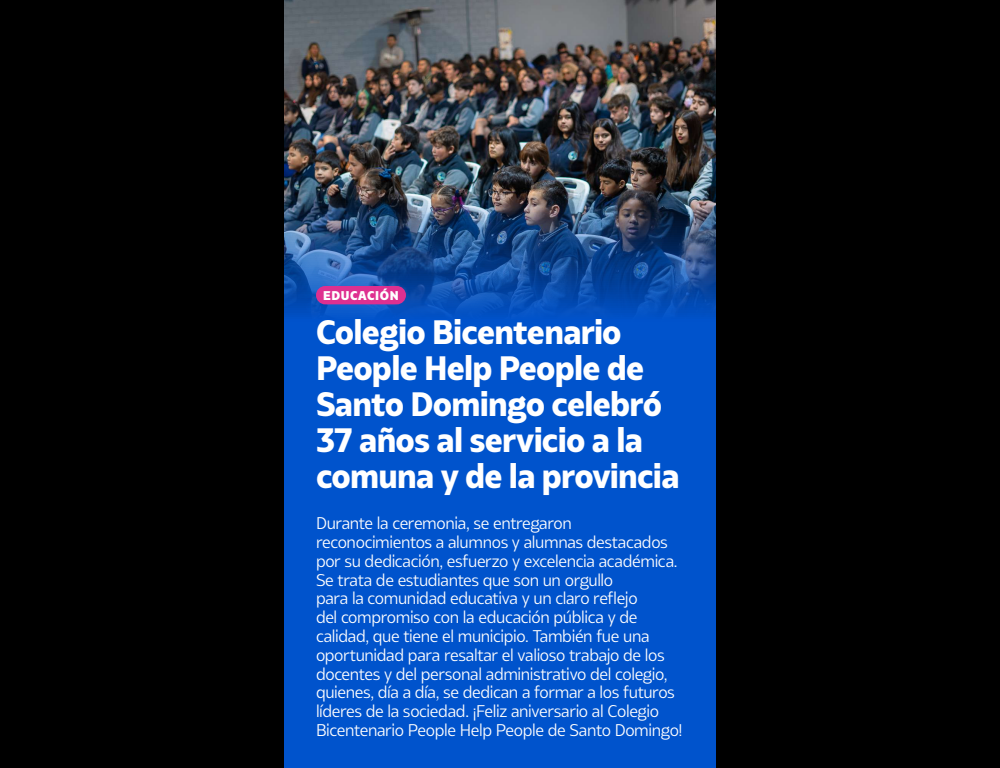
<style>
.page{position:relative;width:1000px;height:768px;background:#000}
.page>*{position:absolute;margin:0;border:0;box-sizing:border-box;transform-origin:0 0}
.t1{font:800 32px/36px "Bw Glenn Sans DEMO";letter-spacing:-.025em;color:#fff}
.t2{font:16px/18.8px "Bw Glenn Sans DEMO";letter-spacing:-.025em;color:#fff}
.t3{font:900 12px "Bw Glenn Sans DEMO";letter-spacing:.05em;color:#fff}
</style>
<div class="page">
<img style="left:284px;top:0;width:432px;height:196px">
<svg style="left:284px;top:196px;width:432px;height:572px;background:#0752bf"></svg>
<div style="left:316px;top:286px;width:90px;height:18px;background:#de3090;border-radius:9px"></div>
<p class="t3" style="left:323px;top:288px;width:77px">EDUCACIÓN</p>
<h1 class="t1" style="left:316px;top:314px;width:365px">Colegio Bicentenario<br>People Help People de<br>Santo Domingo celebró<br>37 años al servicio a la comuna y de la provincia</h1>
<p class="t2" style="left:316px;top:514px;width:368px">Durante la ceremonia, se entregaron reconocimientos a alumnos y alumnas destacados por su dedicación, esfuerzo y excelencia académica.<br>Se trata de estudiantes que son un orgullo<br>para la comunidad educativa y un claro reflejo<br>del compromiso con la educación pública y de calidad, que tiene el municipio. También fue una oportunidad para resaltar el valioso trabajo de los docentes y del personal administrativo del colegio, quienes, día a día, se dedican a formar a los futuros líderes de la sociedad. ¡Feliz aniversario al Colegio Bicentenario People Help People de Santo Domingo!</p>
</div>
